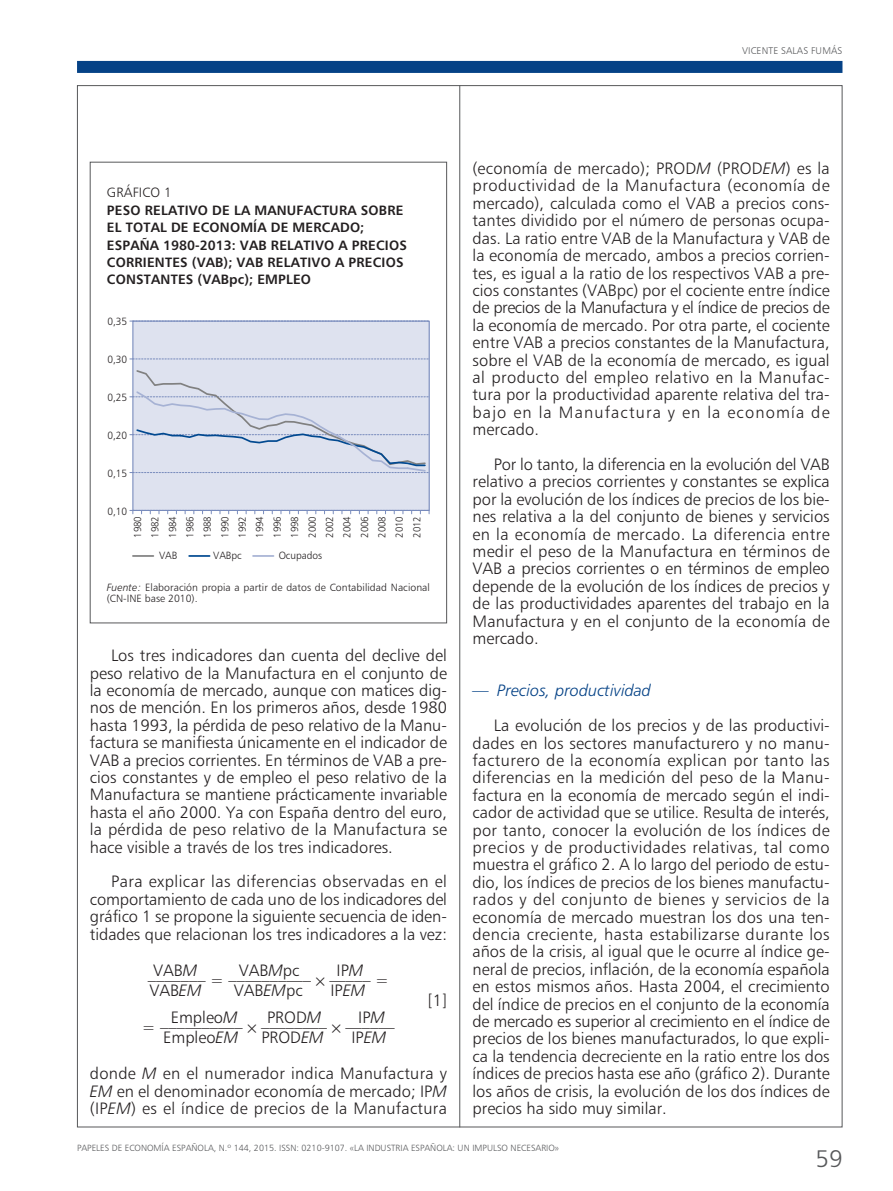
<style>
.page{position:relative;width:893px;height:1191px;background:#fff}
.page>*{position:absolute;margin:0;border:0;box-sizing:border-box;transform-origin:0 0}
.t1{font:24px "Humanist 777 BT Light B";color:#57585a}
.t2{font:16.5px/17.4px "Humanist 777 BT Light B";letter-spacing:.005em;color:#231f20;text-align:justify}
.t3{font:13.5px/17.4px "Humanist 777 BT Bold B";letter-spacing:.015em;color:#231f20}
.t4{font:10.5px/11.4px "Humanist 777 BT Light B";letter-spacing:.005em;color:#231f20}
.t5{font:300 10.5px "Humanist 777";letter-spacing:-.005em;color:#231f20}
.t6{font:300 10.2px/17.4px "Humanist 777";color:#231f20;text-align:justify;scale:.95 1}
.t7{font:9.75px "Humanist 777 BT Light B";letter-spacing:.015em;color:#57585a}
.t8{font:9px "Humanist 777 BT Light B";color:#57585a}
.s1{font-family:"Humanist 777 BT Light Italic B"}
.s2{font-family:"Humanist 777 BT Light Italic B";color:#054286}
.s3{font-family:"Humanist 777 BT Light B"}
</style>
<div class="page">
<div style="left:77px;top:61px;width:765px;height:12px;background:#054286"></div>
<hr style="left:459px;top:85px;width:1px;height:1042px;background:#57585a">
<div style="left:133px;top:321px;width:296px;height:189px;background:#dee2ef"></div>
<svg style="left:130px;top:358px;width:298px;height:1px"></svg>
<svg style="left:130px;top:510px;width:300px;height:4px"></svg>
<hr style="left:133px;top:555px;width:20px;height:2px;background:#808080">
<hr style="left:189px;top:555px;width:21px;height:2px;background:#014990">
<div style="left:132px;top:320px;width:298px;height:191px;border:1px solid #788bbc"></div>
<hr style="left:253px;top:555px;width:21px;height:2px;background:#a6b2d4">
<svg style="left:130px;top:369px;width:299px;height:104px"></svg>
<p class="t7" style="left:742px;top:47px;width:102px">VICENTE SALAS FUMÁS</p>
<p class="t2" style="left:472px;top:161px;width:359px">(economía de mercado); PROD<span class="s1">M</span> (PROD<span class="s1">EM</span>) es la productividad de la Manufactura (economía de mercado), calculada como el VAB a precios cons&shy;tantes dividido por el número de personas ocupa&shy;das. La ratio entre VAB de la Manufactura y VAB de la economía de mercado, ambos a precios corrien&shy;tes, es igual a la ratio de los respectivos VAB a pre&shy;cios constantes (VABpc) por el cociente entre índice de precios de la Manufactura y el índice de precios de la economía de mercado. Por otra parte, el cociente entre VAB a precios constantes de la Manu factura, sobre el VAB de la economía de mercado, es igual al producto del empleo relativo en la Manufac - tura por la productividad aparente relativa del tra&shy;bajo en la Manufactura y en la economía de mercado.</p>
<p class="t2" style="left:472px;top:457px;width:359px;text-indent:21px">Por lo tanto, la diferencia en la evolución del VAB relativo a precios corrientes y constantes se explica por la evolución de los índices de precios de los bie&shy;nes relativa a la del conjunto de bienes y servicios en la economía de mercado. La diferencia entre medir el peso de la Manufactura en términos de VAB a precios corrientes o en términos de empleo depende de la evolución de los índices de precios y de las productividades aparentes del trabajo en la Manufactura y en el conjunto de la economía de mercado.</p>
<p class="t2" style="left:494px;top:674px;width:337px;line-height:34.8px;text-indent:-21px"><span class="s2">— Precios, productividad<br></span>La evolución de los precios y de las productivi -</p>
<p class="t2" style="left:472px;top:735px;width:359px">dades en los sectores manufacturero y no manu - facturero de la economía explican por tanto las diferencias en la medición del peso de la Manu - factura en la economía de mercado según el indi&shy;cador de actividad que se utilice. Resulta de interés, por tanto, conocer la evolución de los índices de precios y de productividades relativas, tal como muestra el gráfico 2. A lo largo del periodo de estu&shy;dio, los índices de precios de los bienes manufactu&shy;rados y del conjunto de bienes y servicios de la economía de mercado muestran los dos una ten&shy;dencia creciente, hasta estabilizarse durante los años de la crisis, al igual que le ocurre al índice ge&shy;neral de precios, inflación, de la economía española en estos mismos años. Hasta 2004, el crecimiento del índice de precios en el conjunto de la economía de mercado es superior al crecimiento en el índice de precios de los bienes manufacturados, lo que expli&shy;ca la tendencia decreciente en la ratio entre los dos índices de precios hasta ese año (gráfico 2). Durante los años de crisis, la evolución de los dos índices de precios ha sido muy similar.</p>
<p class="t1" style="left:816px;top:1148px;width:28px">59</p>
<p class="t3" style="left:107px;top:185px;width:302px"><span class="s3">GRÁFICO 1<br></span>PESO RELATIVO DE LA MANUFACTURA SOBRE<br>EL TOTAL DE ECONOMÍA DE MERCADO;<br>ESPAÑA 1980-2013: VAB RELATIVO A PRECIOS<br>CORRIENTES (VAB); VAB RELATIVO A PRECIOS<br>CONSTANTES (VABpc); EMPLEO</p>
<p class="t5" style="left:107px;top:317px;width:21px">0,35</p>
<p class="t5" style="left:107px;top:355px;width:21px">0,30</p>
<p class="t5" style="left:107px;top:393px;width:21px">0,25</p>
<p class="t5" style="left:107px;top:431px;width:21px">0,20</p>
<p class="t5" style="left:107px;top:469px;width:21px">0,15</p>
<p class="t5" style="left:107px;top:507px;width:21px">0,10</p>
<p class="t6" style="left:129px;top:538px;width:24px;rotate:-90deg">1980<br>1982<br>1984<br>1986<br>1988<br>1990<br>1992<br>1994<br>1996<br>1998<br>2000<br>2002<br>2004<br>2006<br>2008<br>2010<br>2012</p>
<p class="t5" style="left:159px;top:551px;width:20px">VAB</p>
<p class="t5" style="left:213px;top:551px;width:30px">VABpc</p>
<p class="t5" style="left:279px;top:551px;width:45px">Ocupados</p>
<p class="t4" style="left:107px;top:582px;width:325px"><span class="s1">Fuente:</span> Elaboración propia a partir de datos de Contabilidad Nacional (CN-INE base 2010).</p>
<p class="t2" style="left:90px;top:648px;width:359px;text-indent:21px">Los tres indicadores dan cuenta del declive del peso relativo de la Manufactura en el conjunto de la economía de mercado, aunque con matices dig&shy;nos de mención. En los primeros años, desde 1980 hasta 1993, la pérdida de peso relativo de la Manu - factura se manifiesta únicamente en el indicador de VAB a precios corrientes. En términos de VAB a pre&shy;cios constantes y de empleo el peso relativo de la Manufactura se mantiene prácticamente invariable hasta el año 2000. Ya con España dentro del euro, la pérdida de peso relativo de la Manufactura se hace visible a través de los tres indicadores.</p>
<p class="t2" style="left:90px;top:874px;width:359px;text-indent:21px">Para explicar las diferencias observadas en el comportamiento de cada uno de los indicadores del gráfico 1 se propone la siguiente secuencia de iden&shy;tidades que relacionan los tres indicadores a la vez:</p>
<p class="t2" style="left:153px;top:963px;width:46px">VAB<span class="s1">M</span></p>
<p class="t2" style="left:239px;top:963px;width:62px">VAB<span class="s1">M</span>pc</p>
<p class="t2" style="left:337px;top:963px;width:28px">IP<span class="s1">M</span></p>
<p class="t2" style="left:148px;top:972px;width:243px">––––––– = –––––––––– ––––– =</p>
<p class="t2" style="left:149px;top:982px;width:54px">VAB<span class="s1">EM</span></p>
<p class="t2" style="left:234px;top:982px;width:70px">VAB<span class="s1">EM</span>pc</p>
<p class="t2" style="left:331px;top:982px;width:36px">IP<span class="s1">EM</span></p>
<p class="t2" style="left:428px;top:992px;width:21px">[1]</p>
<p class="t2" style="left:171px;top:1010px;width:69px">Empleo<span class="s1">M</span></p>
<p class="t2" style="left:267px;top:1010px;width:56px">PROD<span class="s1">M</span></p>
<p class="t2" style="left:358px;top:1010px;width:28px">IP<span class="s1">M</span></p>
<p class="t2" style="left:142px;top:1020px;width:254px">= –––––––––– –––––––– ––––––</p>
<p class="t2" style="left:163px;top:1029px;width:77px">Empleo<span class="s1">EM</span></p>
<p class="t2" style="left:261px;top:1029px;width:64px">PROD<span class="s1">EM</span></p>
<p class="t2" style="left:90px;top:1020px;width:359px;line-height:36.3px;text-indent:262px">IP<span class="s1">EM<br></span>donde <span class="s1">M</span> en el numerador indica Manufactura y</p>
<p class="t2" style="left:90px;top:1083px;width:359px"><span class="s1">EM</span> en el denominador economía de mercado; IP<span class="s1">M </span>(IP<span class="s1">EM</span>) es el índice de precios de la Manufactura</p>
<p class="t8" style="left:77px;top:1144px;width:483px">PAPELES DE ECONOMÍA ESPAÑOLA, N.º 144, 2015. ISSN: 0210-9107. «LA INDUSTRIA ESPAÑOLA: UN IMPULSO NECESARIO»</p>
</div>
